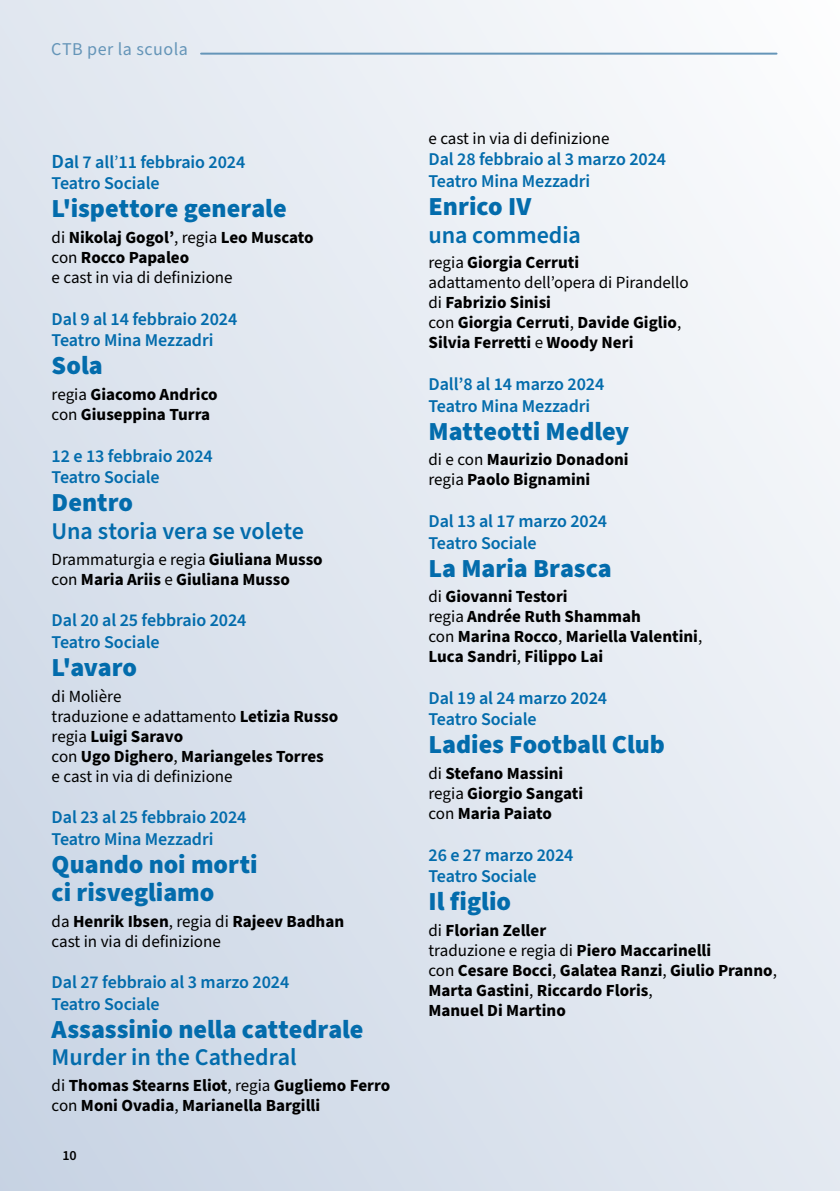
<style>
.page{position:relative;width:840px;height:1191px;background:#fff}
.page>*{position:absolute;margin:0;border:0;box-sizing:border-box;transform-origin:0 0}
.t1{font:900 26px/28px "Source Sans Pro";color:#036cac}
.t2{font:600 24px "Source Sans Pro";letter-spacing:-.005em;color:#036cac}
.t3{font:600 18px/21.6px "Source Sans Pro";letter-spacing:-.005em;color:#036cac}
.t4{font:18px "Source Sans Pro";letter-spacing:.025em;color:#6595b8}
.t5{font:700 17px/20px "Source Sans Pro";color:#000}
.t6{font:17px/20px "Source Sans Pro";color:#000}
.t7{font:600 14px "Source Sans Pro";color:#000}
.s1{font-size:20px}
.s2{font-weight:400}
.s3{font-weight:700}
</style>
<div class="page">
<div style="left:0;top:0;width:839px;height:1191px;background:linear-gradient(to right,#d3dde9,#f1f4f8)"></div>
<hr style="left:201px;top:53px;width:575px;height:2px;background:#6595b8">
<p class="t4" style="left:51px;top:37px;width:138px">CTB per la scuola</p>
<p class="t3" style="left:52px;top:152px;width:195px"><span class="s1">Da</span>l 7 all<span class="s2">ʼ</span>11 febbraio 2024<br>Teatro Sociale</p>
<h1 class="t1" style="left:52px;top:195px;width:236px">L'ispettore generale</h1>
<p class="t5" style="left:52px;top:228px;width:263px"><span class="s2">di</span> Nikolaj Gogol’<span class="s2">, regia</span> Leo Muscato <span class="s2">con</span> Rocco Papaleo<br><span class="s2">e cast in via di definizione</span></p>
<p class="t3" style="left:52px;top:308px;width:187px">Dal 9 al 14 febbraio 2024<br>Teatro Mina Mezzadri</p>
<h1 class="t1" style="left:52px;top:352px;width:53px">Sola</h1>
<p class="t5" style="left:52px;top:385px;width:167px"><span class="s2">regia</span> Giacomo Andrico <span class="s2">con</span> Giuseppina Turra</p>
<p class="t3" style="left:52px;top:445px;width:162px">12 e 13 febbraio 2024<br>Teatro Sociale</p>
<h1 class="t1" style="left:52px;top:489px;width:83px">Dentro</h1>
<h2 class="t2" style="left:52px;top:515px;width:254px">Una storia vera se volete</h2>
<p class="t5" style="left:52px;top:549px;width:272px"><span class="s2">Drammaturgia e regia</span> Giuliana Musso <span class="s2">con</span> Maria Ariis <span class="s2">e</span> Giuliana Musso</p>
<p class="t3" style="left:52px;top:610px;width:196px">Dal 20 al 25 febbraio 2024<br>Teatro Sociale</p>
<h1 class="t1" style="left:52px;top:654px;width:87px">L'avaro</h1>
<p class="t6" style="left:52px;top:686px;width:288px">di Molière<br>traduzione e adattamento <span class="s3">Letizia Russo </span>regia <span class="s3">Luigi Saravo<br></span>con <span class="s3">Ugo Dighero</span>, <span class="s3">Mariangeles Torres<br></span>e cast in via di definizione</p>
<p class="t3" style="left:52px;top:807px;width:196px">Dal 23 al 25 febbraio 2024<br>Teatro Mina Mezzadri</p>
<h1 class="t1" style="left:52px;top:850px;width:207px">Quando noi morti ci risvegliamo</h1>
<p class="t6" style="left:52px;top:911px;width:294px">da <span class="s3">Henrik Ibsen</span>, regia di <span class="s3">Rajeev Badhan </span>cast in via di definizione</p>
<p class="t3" style="left:52px;top:972px;width:239px">Dal 27 febbraio al 3 marzo 2024<br>Teatro Sociale</p>
<h1 class="t1" style="left:52px;top:1015px;width:313px">Assassinio nella cattedrale</h1>
<h2 class="t2" style="left:52px;top:1041px;width:246px">Murder in the Cathedral</h2>
<p class="t5" style="left:52px;top:1075px;width:340px"><span class="s2">di</span> Thomas Stearns Eliot<span class="s2">, regia</span> Gugliemo Ferro <span class="s2">con</span> Moni Ovadia<span class="s2">,</span> Marianella Bargilli</p>
<p class="t7" style="left:62px;top:1146px;width:16px">10</p>
<p class="t6" style="left:428px;top:129px;width:182px">e cast in via di definizione</p>
<p class="t3" style="left:428px;top:149px;width:239px">Dal 28 febbraio al 3 marzo 2024<br>Teatro Mina Mezzadri</p>
<h1 class="t1" style="left:428px;top:193px;width:104px">Enrico IV</h1>
<h2 class="t2" style="left:428px;top:219px;width:154px">una commedia</h2>
<p class="t5" style="left:428px;top:253px;width:262px"><span class="s2">regia</span> Giorgia Cerruti<br><span class="s2">adattamento dell’opera di Pirandello di</span> Fabrizio Sinisi<br><span class="s2">con</span> Giorgia Cerruti<span class="s2">,</span> Davide Giglio<span class="s2">,<br></span>Silvia Ferretti <span class="s2">e</span> Woody Neri</p>
<p class="t3" style="left:428px;top:374px;width:177px">Dallʼ8 al 14 marzo 2024<br>Teatro Mina Mezzadri</p>
<h1 class="t1" style="left:428px;top:417px;width:202px">Matteotti Medley</h1>
<p class="t5" style="left:428px;top:450px;width:201px"><span class="s2">di e con</span> Maurizio Donadoni <span class="s2">regia</span> Paolo Bignamini</p>
<p class="t3" style="left:428px;top:511px;width:180px">Dal 13 al 17 marzo 2024<br>Teatro Sociale</p>
<h1 class="t1" style="left:428px;top:554px;width:184px">La Maria Brasca</h1>
<p class="t5" style="left:428px;top:587px;width:275px"><span class="s2">di</span> Giovanni Testori<br><span class="s2">regia</span> Andrée Ruth Shammah<br><span class="s2">con</span> Marina Rocco<span class="s2">,</span> Mariella Valentini<span class="s2">,<br></span>Luca Sandri<span class="s2">,</span> Filippo Lai</p>
<p class="t3" style="left:428px;top:687px;width:180px">Dal 19 al 24 marzo 2024<br>Teatro Sociale</p>
<h1 class="t1" style="left:428px;top:731px;width:238px">Ladies Football Club</h1>
<p class="t5" style="left:428px;top:764px;width:156px"><span class="s2">di</span> Stefano Massini <span class="s2">regia</span> Giorgio Sangati <span class="s2">con</span> Maria Paiato</p>
<p class="t3" style="left:428px;top:844px;width:146px">26 e 27 marzo 2024<br>Teatro Sociale</p>
<h1 class="t1" style="left:428px;top:888px;width:84px">Il figlio</h1>
<p class="t5" style="left:428px;top:921px;width:350px"><span class="s2">di</span> Florian Zeller<br><span class="s2">traduzione e regia di</span> Piero Maccarinelli<br><span class="s2">con</span> Cesare Bocci<span class="s2">,</span> Galatea Ranzi<span class="s2">,</span> Giulio Pranno<span class="s2">,<br></span>Marta Gastini<span class="s2">,</span> Riccardo Floris<span class="s2">,<br></span>Manuel Di Martino</p>
</div>
